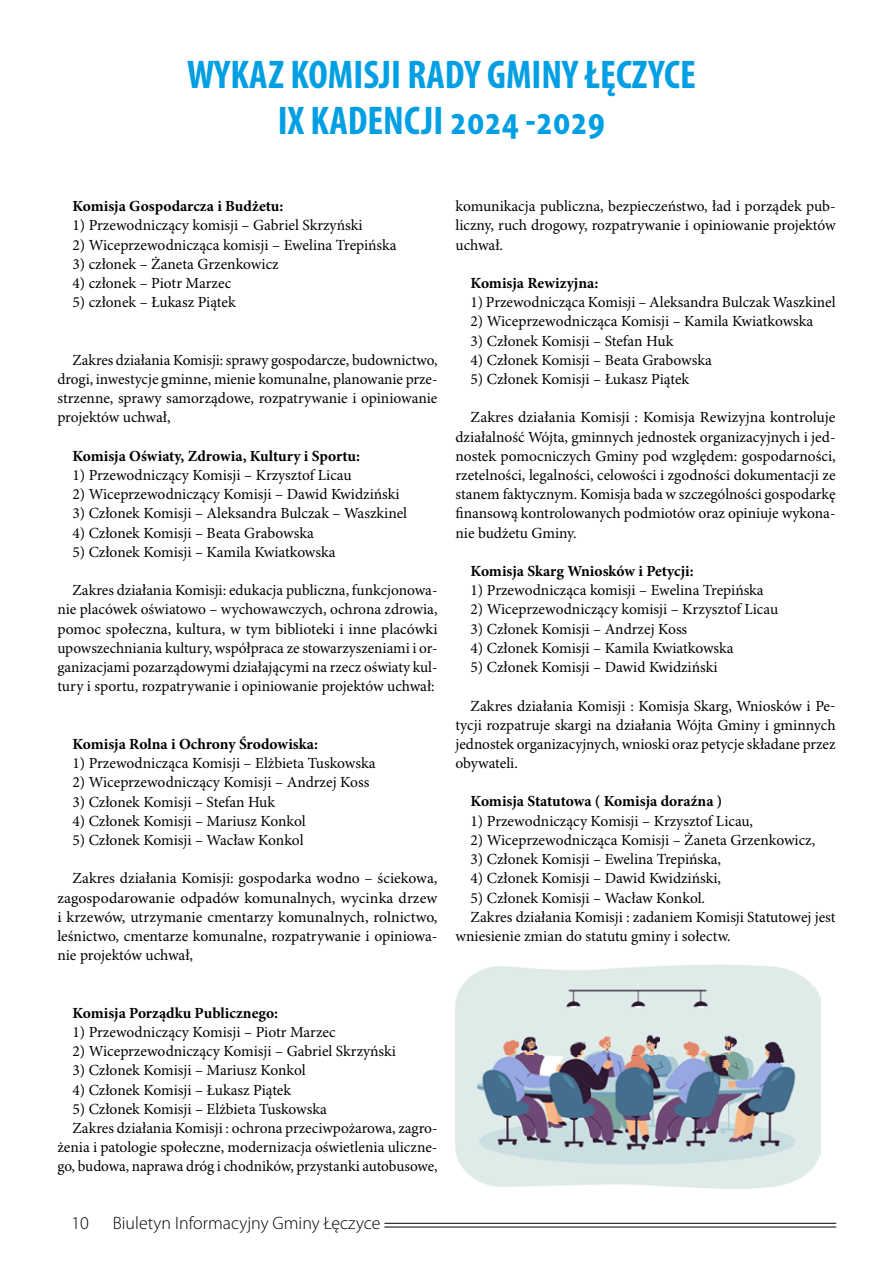
<style>
.page{position:relative;width:893px;height:1263px;background:#fff}
.page>*{position:absolute;margin:0;border:0;box-sizing:border-box;transform-origin:0 0}
.t1{font:700 condensed 40.2px/46.7px "Myriad Pro";color:#009fe3;text-align:center}
.t2{font:300 18px "Myriad Pro";color:#000}
.t3{font:15.45px/19.2px "Minion Pro";color:#000;text-align:justify}
.t4{font:700 15.45px "Minion Pro";color:#000}
</style>
<div class="page">
<hr style="left:384px;top:1223px;width:452px;height:1px;background:#000">
<hr style="left:384px;top:1227px;width:452px;height:1px;background:#000">
<img style="left:455px;top:965px;width:365px;height:224px">
<h1 class="t1" style="left:187px;top:52px;width:510px">WYKAZ KOMISJI RADY GMINY ŁĘCZYCE<br>IX KADENCJI 2024 -2029</h1>
<p class="t4" style="left:72px;top:197px;width:212px">Komisja Gospodarcza i Budżetu:</p>
<p class="t3" style="left:72px;top:217px;width:292px">1) Przewodniczący komisji – Gabriel Skrzyński</p>
<p class="t3" style="left:72px;top:236px;width:326px">2) Wiceprzewodnicząca komisji – Ewelina Trepińska</p>
<p class="t3" style="left:72px;top:255px;width:208px">3) członek – Żaneta Grzenkowicz</p>
<p class="t3" style="left:72px;top:274px;width:160px">4) członek – Piotr Marzec</p>
<p class="t3" style="left:72px;top:293px;width:165px">5) członek – Łukasz Piątek</p>
<p class="t3" style="left:57px;top:351px;width:382px;text-indent:15px">Zakres działania Komisji: sprawy gospodarcze, budownictwo, drogi, inwestycje gminne, mienie komunalne, planowanie prze&shy;strzenne, sprawy samorządowe, rozpatrywanie i opiniowanie projektów uchwał,</p>
<p class="t4" style="left:72px;top:447px;width:289px">Komisja Oświaty, Zdrowia, Kultury i Sportu:</p>
<p class="t3" style="left:72px;top:466px;width:281px">1) Przewodniczący Komisji – Krzysztof Licau</p>
<p class="t3" style="left:72px;top:485px;width:329px">2) Wiceprzewodniczący Komisji – Dawid Kwidziński</p>
<p class="t3" style="left:72px;top:505px;width:336px">3) Członek Komisji – Aleksandra Bulczak – Waszkinel</p>
<p class="t3" style="left:72px;top:524px;width:243px">4) Członek Komisji – Beata Grabowska</p>
<p class="t3" style="left:72px;top:543px;width:265px">5) Członek Komisji – Kamila Kwiatkowska</p>
<p class="t3" style="left:57px;top:581px;width:382px;text-indent:15px">Zakres działania Komisji: edukacja publiczna, funkcjonowa&shy;nie placówek oświatowo – wychowawczych, ochrona zdrowia, pomoc społeczna, kultura, w tym biblioteki i inne placówki upowszechniania kultury, współpraca ze stowarzyszeniami i or&shy;ganizacjami pozarządowymi działającymi na rzecz oświaty kul&shy;tury i sportu, rozpatrywanie i opiniowanie projektów uchwał:</p>
<p class="t4" style="left:72px;top:735px;width:247px">Komisja Rolna i Ochrony Środowiska:</p>
<p class="t3" style="left:72px;top:754px;width:305px">1) Przewodnicząca Komisji – Elżbieta Tuskowska</p>
<p class="t3" style="left:72px;top:773px;width:298px">2) Wiceprzewodniczący Komisji – Andrzej Koss</p>
<p class="t3" style="left:72px;top:793px;width:204px">3) Członek Komisji – Stefan Huk</p>
<p class="t3" style="left:72px;top:812px;width:235px">4) Członek Komisji – Mariusz Konkol</p>
<p class="t3" style="left:72px;top:831px;width:233px">5) Członek Komisji – Wacław Konkol</p>
<p class="t3" style="left:57px;top:869px;width:382px;text-indent:15px">Zakres działania Komisji: gospodarka wodno – ściekowa, zagospodarowanie odpadów komunalnych, wycinka drzew i krzewów, utrzymanie cmentarzy komunalnych, rolnictwo, leśnictwo, cmentarze komunalne, rozpatrywanie i opiniowa&shy;nie projektów uchwał,</p>
<p class="t4" style="left:72px;top:1003px;width:207px">Komisja Porządku Publicznego:</p>
<p class="t3" style="left:72px;top:1023px;width:265px">1) Przewodniczący Komisji – Piotr Marzec</p>
<p class="t3" style="left:72px;top:1042px;width:325px">2) Wiceprzewodniczący Komisji – Gabriel Skrzyński</p>
<p class="t3" style="left:72px;top:1061px;width:235px">3) Członek Komisji – Mariusz Konkol</p>
<p class="t3" style="left:72px;top:1081px;width:220px">4) Członek Komisji – Łukasz Piątek</p>
<p class="t3" style="left:72px;top:1100px;width:256px">5) Członek Komisji – Elżbieta Tuskowska</p>
<p class="t3" style="left:72px;top:1119px;width:367px">Zakres działania Komisji : ochrona przeciwpożarowa, zagro-</p>
<p class="t3" style="left:57px;top:1138px;width:382px">żenia i patologie społeczne, modernizacja oświetlenia uliczne-</p>
<p class="t3" style="left:57px;top:1157px;width:382px">go, budowa, naprawa dróg i chodników, przystanki autobusowe,</p>
<p class="t2" style="left:71px;top:1213px;width:19px">10</p>
<p class="t2" style="left:113px;top:1213px;width:269px">Biuletyn Informacyjny Gminy Łęczyce</p>
<p class="t3" style="left:455px;top:197px;width:382px">komunikacja publiczna, bezpieczeństwo, ład i porządek pub&shy;liczny, ruch drogowy, rozpatrywanie i opiniowanie projektów uchwał.</p>
<p class="t4" style="left:470px;top:274px;width:129px">Komisja Rewizyjna:</p>
<p class="t3" style="left:470px;top:293px;width:367px">1) Przewodnicząca Komisji – Aleksandra Bulczak Waszkinel</p>
<p class="t3" style="left:470px;top:312px;width:344px">2) Wiceprzewodnicząca Komisji – Kamila Kwiatkowska</p>
<p class="t3" style="left:470px;top:332px;width:204px">3) Członek Komisji – Stefan Huk</p>
<p class="t3" style="left:470px;top:351px;width:243px">4) Członek Komisji – Beata Grabowska</p>
<p class="t3" style="left:470px;top:370px;width:220px">5) Członek Komisji – Łukasz Piątek</p>
<p class="t3" style="left:455px;top:408px;width:382px;text-indent:15px">Zakres działania Komisji : Komisja Rewizyjna kontroluje działalność Wójta, gminnych jednostek organizacyjnych i jed&shy;nostek pomocniczych Gminy pod względem: gospodarności, rzetelności, legalności, celowości i zgodności dokumentacji ze stanem faktycznym. Komisja bada w szczególności gospodarkę finansową kontrolowanych podmiotów oraz opiniuje wykona&shy;nie budżetu Gminy.</p>
<p class="t4" style="left:470px;top:562px;width:225px">Komisja Skarg Wniosków i Petycji:</p>
<p class="t3" style="left:470px;top:581px;width:295px">1) Przewodnicząca komisji – Ewelina Trepińska</p>
<p class="t3" style="left:470px;top:600px;width:309px">2) Wiceprzewodniczący komisji – Krzysztof Licau</p>
<p class="t3" style="left:470px;top:620px;width:218px">3) Członek Komisji – Andrzej Koss</p>
<p class="t3" style="left:470px;top:639px;width:265px">4) Członek Komisji – Kamila Kwiatkowska</p>
<p class="t3" style="left:470px;top:658px;width:249px">5) Członek Komisji – Dawid Kwidziński</p>
<p class="t3" style="left:455px;top:697px;width:382px;text-indent:15px">Zakres działania Komisji : Komisja Skarg, Wniosków i Pe&shy;tycji rozpatruje skargi na działania Wójta Gminy i gminnych jednostek organizacyjnych, wnioski oraz petycje składane przez obywateli.</p>
<p class="t4" style="left:470px;top:792px;width:253px">Komisja Statutowa ( Komisja doraźna )</p>
<p class="t3" style="left:470px;top:812px;width:284px">1) Przewodniczący Komisji – Krzysztof Licau,</p>
<p class="t3" style="left:470px;top:831px;width:346px">2) Wiceprzewodnicząca Komisji – Żaneta Grzenkowicz,</p>
<p class="t3" style="left:470px;top:850px;width:252px">3) Członek Komisji – Ewelina Trepińska,</p>
<p class="t3" style="left:470px;top:869px;width:252px">4) Członek Komisji – Dawid Kwidziński,</p>
<p class="t3" style="left:470px;top:889px;width:236px">5) Członek Komisji – Wacław Konkol.</p>
<p class="t3" style="left:470px;top:908px;width:367px">Zakres działania Komisji : zadaniem Komisji Statutowej jest</p>
<p class="t3" style="left:455px;top:927px;width:277px">wniesienie zmian do statutu gminy i sołectw.</p>
</div>
